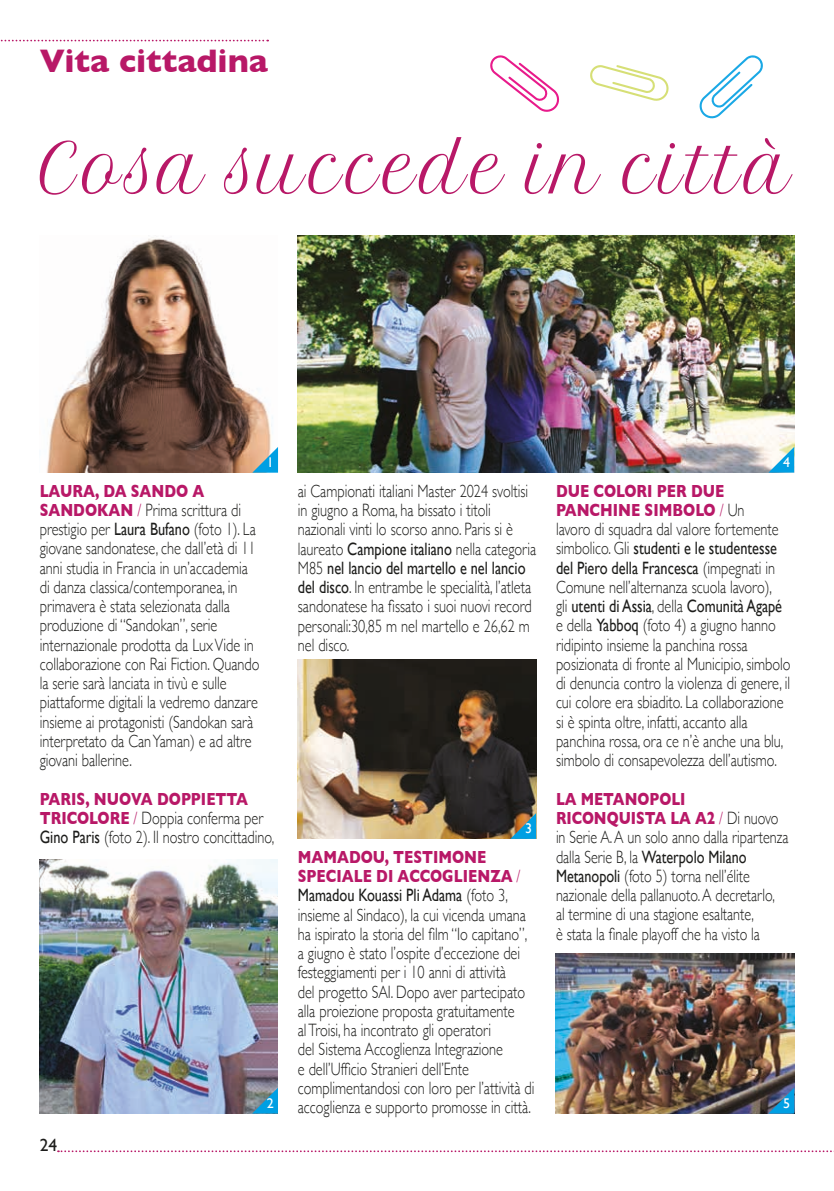
<style>
.page{position:relative;width:834px;height:1191px;background:#fff}
.page>*{position:absolute;margin:0;border:0;box-sizing:border-box;transform-origin:0 0}
.t1{font:67.38px "Petit Formal Script";letter-spacing:.065em;color:#b81867;scale:.95 1}
.t2{font:700 33.25px "Gill Sans";color:#b81867}
.t3{font:300 17.85px/19.2px "Gill Sans";color:#1d1d1b;scale:.8 1}
.t4{font:300 17.85px/19.2px "Gill Sans";color:#1d1d1b;scale:.79 1}
.t5{font:17.5px "Gill Sans";color:#1d1d1b}
.t6{font:14px "Gill Sans";color:#fff}
.s1{font-weight:700;color:#b81867}
.s2{color:#b81867}
.s3{font-weight:400}
</style>
<div class="page">
<svg style="left:0;top:40px;width:268px;height:1px"></svg>
<svg style="left:58px;top:1150px;width:776px;height:2px"></svg>
<img style="left:46px;top:236px;width:232px;height:237px">
<svg style="left:252px;top:447px;width:26px;height:25px"></svg>
<svg style="left:699px;top:55px;width:64px;height:64px"></svg>
<svg style="left:590px;top:65px;width:79px;height:36px"></svg>
<svg style="left:490px;top:55px;width:70px;height:57px"></svg>
<img style="left:298px;top:660px;width:238px;height:179px">
<img style="left:298px;top:235px;width:496px;height:237px">
<img style="left:555px;top:953px;width:238px;height:160px">
<img style="left:40px;top:859px;width:238px;height:254px">
<svg style="left:252px;top:1087px;width:26px;height:26px"></svg>
<svg style="left:510px;top:813px;width:26px;height:26px"></svg>
<svg style="left:768px;top:447px;width:26px;height:25px"></svg>
<svg style="left:768px;top:1087px;width:26px;height:26px"></svg>
<h2 class="t2" style="left:40px;top:35px;width:230px">Vita cittadina</h2>
<h1 class="t1" style="left:40px;top:126px;width:793px">Cosa succede in città</h1>
<p class="t6" style="left:267px;top:454px;width:8px">1</p>
<p class="t6" style="left:783px;top:454px;width:8px">4</p>
<p class="t3" style="left:40px;top:480px;width:276px"><span class="s1">LAURA, DA SANDO A SANDOKAN</span> <span class="s2">/</span> Prima scrittura di prestigio per <span class="s3">Laura Bufano</span> (foto 1). La giovane sandonatese, che dall’età di 11 anni studia in Francia in un’accademia di danza classica/contemporanea, in primavera è stata selezionata dalla produzione di “Sandokan”, serie internazionale prodotta da Lux Vide in collaborazione con Rai Fiction. Quando la serie sarà lanciata in tivù e sulle piattaforme digitali la vedremo danzare insieme ai protagonisti (Sandokan sarà interpretato da Can Yaman) e ad altre giovani ballerine.</p>
<p class="t3" style="left:40px;top:788px;width:295px"><span class="s1">PARIS, NUOVA DOPPIETTA<br>TRICOLORE</span> <span class="s2">/</span> Doppia conferma per<br><span class="s3">Gino Paris</span> (foto 2). Il nostro concittadino,</p>
<p class="t6" style="left:267px;top:1095px;width:8px">2</p>
<p class="t3" style="left:298px;top:480px;width:299px">ai Campionati italiani Master 2024 svoltisi in giugno a Roma, ha bissato i titoli nazionali vinti lo scorso anno. Paris si è laureato <span class="s3">Campione italiano</span> nella categoria M85 <span class="s3">nel lancio del martello e nel lancio del disco</span>. In entrambe le specialità, l’atleta sandonatese ha fissato i suoi nuovi record personali:30,85 m nel martello e 26,62 m nel disco.</p>
<p class="t6" style="left:525px;top:820px;width:8px">3</p>
<p class="t3" style="left:298px;top:846px;width:297px"><span class="s1">MAMADOU, TESTIMONE SPECIALE DI ACCOGLIENZA</span> <span class="s2">/ </span><span class="s3">Mamadou Kouassi Pli Adama</span> (foto 3, insieme al Sindaco), la cui vicenda umana ha ispirato la storia del film “Io capitano”, a giugno è stato l’ospite d’eccezione dei festeggiamenti per i 10 anni di attività<br>del progetto SAI. Dopo aver partecipato alla proiezione proposta gratuitamente<br>al Troisi, ha incontrato gli operatori<br>del Sistema Accoglienza Integrazione<br>e dell’Ufficio Stranieri dell’Ente complimentandosi con loro per l’attività di accoglienza e supporto promosse in città.</p>
<p class="t3" style="left:556px;top:480px;width:295px"><span class="s1">DUE COLORI PER DUE PANCHINE SIMBOLO</span> <span class="s2">/</span> Un<br>lavoro di squadra dal valore fortemente simbolico. Gli <span class="s3">studenti e le studentesse del Piero della Francesca</span> (impegnati in Comune nell’alternanza scuola lavoro),<br>gli <span class="s3">utenti di Assia</span>, della <span class="s3">Comunità Agapé </span>e della <span class="s3">Yabboq</span> (foto 4) a giugno hanno ridipinto insieme la panchina rossa posizionata di fronte al Municipio, simbolo di denuncia contro la violenza di genere, il cui colore era sbiadito. La collaborazione si è spinta oltre, infatti, accanto alla panchina rossa, ora ce n’è anche una blu, simbolo di consapevolezza dell’autismo.</p>
<p class="t4" style="left:556px;top:788px;width:295px"><span class="s1">LA METANOPOLI RICONQUISTA LA A2</span> <span class="s2">/</span> Di nuovo in Serie A. A un solo anno dalla ripartenza dalla Serie B, la <span class="s3">Waterpolo Milano Metanopoli</span> (foto 5) torna nell’élite nazionale della pallanuoto. A decretarlo,<br>al termine di una stagione esaltante,<br>è stata la finale playoff che ha visto la</p>
<p class="t6" style="left:783px;top:1095px;width:8px">5</p>
<p class="t5" style="left:40px;top:1135px;width:19px">24</p>
</div>
